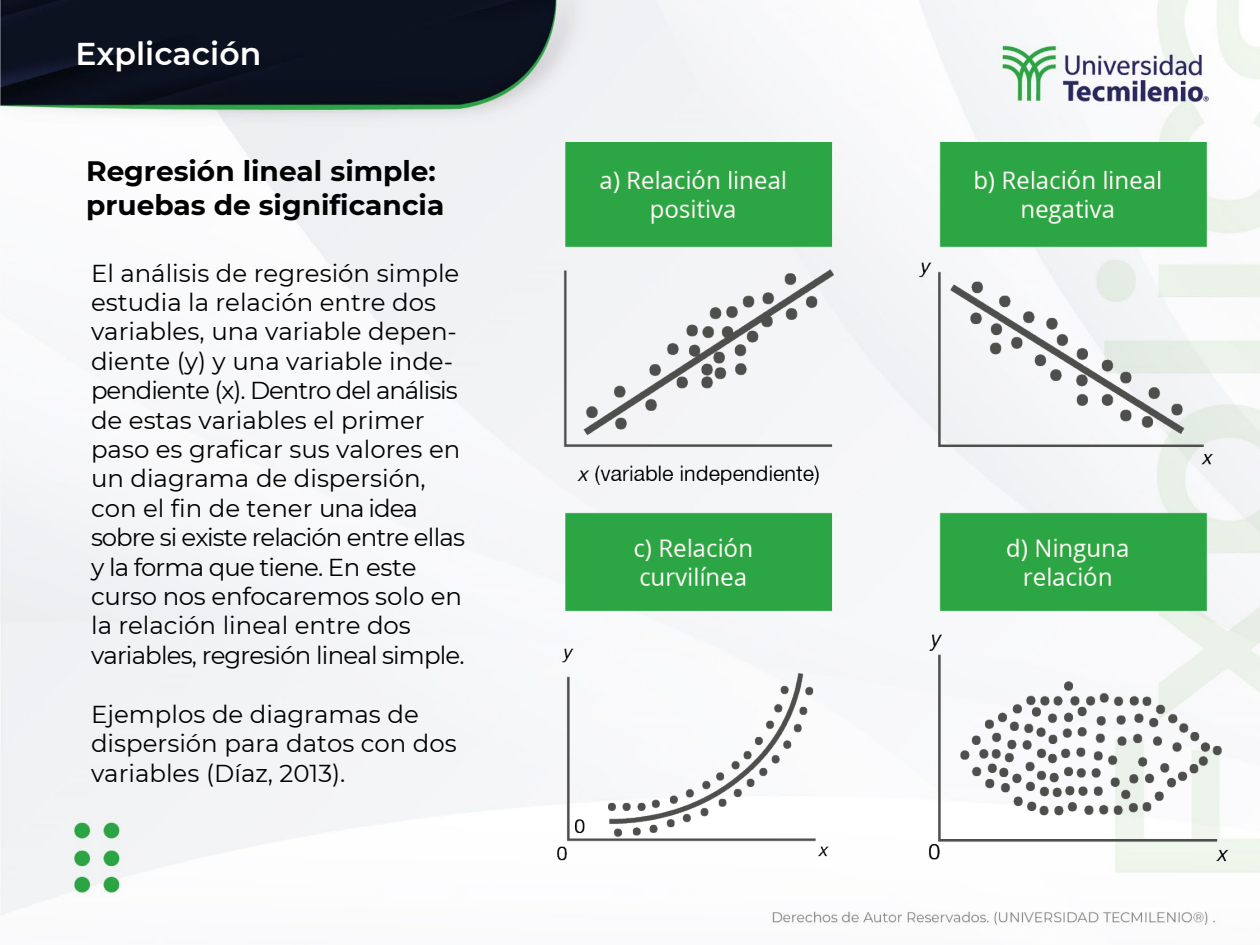
<style>
.page{position:relative;width:1260px;height:945px;background:#fff}
.page>*{position:absolute;margin:0;border:0;box-sizing:border-box;transform-origin:0 0}
.t1{font:600 31.5px "Montserrat";color:#fff}
.t2{font:700 28px/33.6px "Montserrat";color:#000}
.t3{font:24.5px/29.4px "Montserrat";color:#000}
</style>
<div class="page">
<img style="left:0;top:0;width:1260px;height:926px">
<img style="left:556px;top:143px;width:672px;height:728px">
<p class="t1" style="left:76px;top:32px;width:187px">Explicación</p>
<h1 class="t2" style="left:86px;top:153px;width:360px">Regresión lineal simple: pruebas de significancia</h1>
<h1 class="t3" style="left:91px;top:257px;width:375px">El análisis de regresión simple estudia la relación entre dos variables, una variable depen&shy;diente (y) y una variable inde&shy;pendiente (x). Dentro del análisis de estas variables el primer paso es graficar sus valores en un diagrama de dispersión, con el fin de tener una idea sobre si existe relación entre ellas y la forma que tiene. En este curso nos enfocaremos solo en la relación lineal entre dos variables, regresión lineal simple.</h1>
<h1 class="t3" style="left:91px;top:698px;width:367px">Ejemplos de diagramas de dispersión para datos con dos variables (Díaz, 2013).</h1>
</div>
